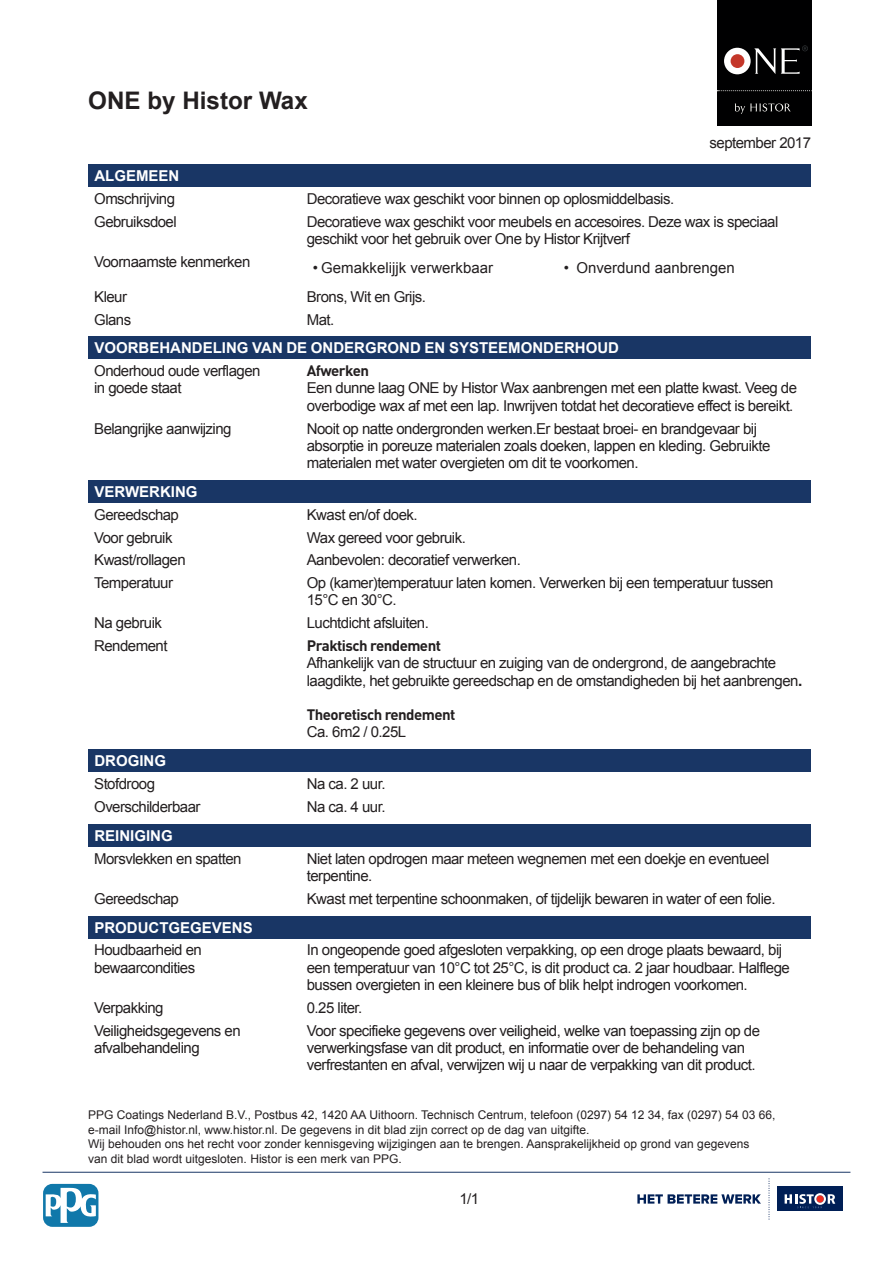
<style>
.page{position:relative;width:893px;height:1263px;background:#fff}
.page>*{position:absolute;margin:0;border:0;box-sizing:border-box;transform-origin:0 0}
.t1{font:700 24.15px "Arial";color:#231f20}
.BODY{font:15px/17.2px "Arial";letter-spacing:-.035em;color:#231f20}
.KOP{font:15px/17.2px "Arial";letter-spacing:-.035em;color:#231f20}
.TITEL{font:700 15px "Arial";color:#fff}
.BODY-2{font:15px "Arial";color:#231f20}
.BODY-3{font:700 15px/17.2px "DIN";letter-spacing:-.035em;color:#231f20}
.BODY_RIGHT{font:15px "Arial";letter-spacing:-.035em;color:#231f20}
.t2{font:12px "Arial";color:#231f20}
.s1{font-family:"DIN";font-weight:700}
.s2{font-family:"Arial";font-weight:400}
</style>
<div class="page">
<div style="left:777px;top:1187px;width:65px;height:24px;background:#001f56"></div>
<svg style="left:785px;top:1193px;width:50px;height:15px"></svg>
<svg style="left:637px;top:1194px;width:124px;height:9px"></svg>
<svg style="left:769px;top:1179px;width:1px;height:40px"></svg>
<hr style="left:43px;top:1172px;width:807px;height:1px;background:#193665">
<div style="left:43px;top:1184px;width:55px;height:43px;background:#1078aa;border-radius:9px"></div>
<svg style="left:46px;top:1187px;width:50px;height:36px"></svg>
<div style="left:717px;top:0;width:94px;height:125px;background:#000001"></div>
<div style="left:724px;top:48px;width:27px;height:26px;background:#fff;border-radius:50%"></div>
<svg style="left:754px;top:45px;width:54px;height:29px"></svg>
<div style="left:731px;top:54px;width:13px;height:14px;background:#c4372a;border-radius:50%"></div>
<svg style="left:717px;top:90px;width:95px;height:1px"></svg>
<svg style="left:735px;top:103px;width:56px;height:11px"></svg>
<div style="left:88px;top:164px;width:723px;height:23px;background:#193665"></div>
<div style="left:88px;top:336px;width:723px;height:23px;background:#193665"></div>
<div style="left:88px;top:480px;width:723px;height:23px;background:#193665"></div>
<div style="left:88px;top:749px;width:723px;height:23px;background:#193665"></div>
<div style="left:88px;top:824px;width:723px;height:23px;background:#193665"></div>
<div style="left:88px;top:916px;width:723px;height:22px;background:#193665"></div>
<p class="t1" style="left:88px;top:84px;width:221px">ONE by Histor Wax</p>
<p class="BODY_RIGHT" style="left:709px;top:133px;width:103px">september 2017</p>
<p class="TITEL" style="left:94px;top:165px;width:87px">ALGEMEEN</p>
<p class="KOP" style="left:94px;top:190px;width:82px">Omschrijving</p>
<p class="BODY" style="left:307px;top:190px;width:369px">Decoratieve wax geschikt voor binnen op oplosmiddelbasis.</p>
<p class="KOP" style="left:94px;top:213px;width:84px">Gebruiksdoel</p>
<p class="BODY" style="left:307px;top:213px;width:473px">Decoratieve wax geschikt voor meubels en accesoires. Deze wax is speciaal geschikt voor het gebruik over One by Histor Krijtverf</p>
<p class="KOP" style="left:94px;top:253px;width:158px">Voornaamste kenmerken</p>
<p class="BODY-2" style="left:313px;top:257px;width:182px">• Gemakkelijjk verwerkbaar</p>
<p class="BODY-2" style="left:564px;top:257px;width:173px">• Onverdund aanbrengen</p>
<p class="KOP" style="left:94px;top:288px;width:34px">Kleur</p>
<p class="BODY" style="left:307px;top:288px;width:121px">Brons, Wit en Grijs.</p>
<p class="KOP" style="left:94px;top:310px;width:39px">Glans</p>
<p class="BODY" style="left:307px;top:310px;width:29px">Mat.</p>
<p class="TITEL" style="left:94px;top:337px;width:526px">VOORBEHANDELING VAN DE ONDERGROND EN SYSTEEMONDERHOUD</p>
<p class="KOP" style="left:94px;top:362px;width:168px">Onderhoud oude verflagen in goede staat</p>
<p class="BODY" style="left:307px;top:362px;width:492px"><span class="s1">Afwerken<br></span>Een dunne laag ONE by Histor Wax aanbrengen met een platte kwast. Veeg de overbodige wax af met een lap. Inwrijven totdat het decoratieve effect is bereikt.</p>
<p class="KOP" style="left:94px;top:419px;width:139px">Belangrijke aanwijzing</p>
<p class="BODY" style="left:307px;top:419px;width:465px">Nooit op natte ondergronden werken.Er bestaat broei- en brandgevaar bij absorptie in poreuze materialen zoals doeken, lappen en kleding. Gebruikte materialen met water overgieten om dit te voorkomen.</p>
<p class="TITEL" style="left:94px;top:481px;width:105px">VERWERKING</p>
<p class="KOP" style="left:94px;top:506px;width:86px">Gereedschap</p>
<p class="BODY" style="left:307px;top:506px;width:112px">Kwast en/of doek.</p>
<p class="KOP" style="left:94px;top:529px;width:80px">Voor gebruik</p>
<p class="BODY" style="left:307px;top:529px;width:161px">Wax gereed voor gebruik.</p>
<p class="KOP" style="left:94px;top:551px;width:93px">Kwast/rollagen</p>
<p class="BODY" style="left:307px;top:551px;width:216px">Aanbevolen: decoratief verwerken.</p>
<p class="KOP" style="left:94px;top:574px;width:80px">Temperatuur</p>
<p class="BODY" style="left:307px;top:574px;width:468px">Op (kamer)temperatuur laten komen. Verwerken bij een temperatuur tussen<br>15°C en 30°C.</p>
<p class="KOP" style="left:94px;top:614px;width:69px">Na gebruik</p>
<p class="BODY" style="left:307px;top:614px;width:124px">Luchtdicht afsluiten.</p>
<p class="KOP" style="left:94px;top:637px;width:75px">Rendement</p>
<p class="BODY" style="left:307px;top:637px;width:497px"><span class="s1">Praktisch rendement<br></span>Afhankelijk van de structuur en zuiging van de ondergrond, de aangebrachte laagdikte, het gebruikte gereedschap en de omstandigheden bij het aanbrengen<span class="s1">.</span></p>
<p class="BODY-3" style="left:307px;top:705px;width:150px">Theoretisch rendement<br><span class="s2">Ca. 6m2 / 0.25L</span></p>
<p class="TITEL" style="left:94px;top:750px;width:73px">DROGING</p>
<p class="KOP" style="left:94px;top:775px;width:62px">Stofdroog</p>
<p class="BODY" style="left:307px;top:775px;width:80px">Na ca. 2 uur.</p>
<p class="KOP" style="left:94px;top:798px;width:108px">Overschilderbaar</p>
<p class="BODY" style="left:307px;top:798px;width:80px">Na ca. 4 uur.</p>
<p class="TITEL" style="left:94px;top:825px;width:80px">REINIGING</p>
<p class="KOP" style="left:94px;top:850px;width:149px">Morsvlekken en spatten</p>
<p class="BODY" style="left:307px;top:850px;width:464px">Niet laten opdrogen maar meteen wegnemen met een doekje en eventueel terpentine.</p>
<p class="KOP" style="left:94px;top:890px;width:86px">Gereedschap</p>
<p class="BODY" style="left:307px;top:890px;width:470px">Kwast met terpentine schoonmaken, of tijdelijk bewaren in water of een folie.</p>
<p class="TITEL" style="left:94px;top:917px;width:160px">PRODUCTGEGEVENS</p>
<p class="KOP" style="left:94px;top:941px;width:109px">Houdbaarheid en bewaarcondities</p>
<p class="BODY" style="left:307px;top:941px;width:484px">In ongeopende goed afgesloten verpakking, op een droge plaats bewaard, bij een temperatuur van 10°C tot 25°C, is dit product ca. 2 jaar houdbaar. Halflege bussen overgieten in een kleinere bus of blik helpt indrogen voorkomen.</p>
<p class="KOP" style="left:94px;top:999px;width:71px">Verpakking</p>
<p class="BODY" style="left:307px;top:999px;width:57px">0.25 liter.</p>
<p class="KOP" style="left:94px;top:1021px;width:148px">Veiligheidsgegevens en afvalbehandeling</p>
<p class="BODY" style="left:307px;top:1021px;width:455px">Voor specifieke gegevens over veiligheid, welke van toepassing zijn op de verwerkingsfase van dit product, en informatie over de behandeling van verfrestanten en afval, verwijzen wij u naar de verpakking van dit product.</p>
<p class="t2" style="left:88px;top:1107px;width:689px">PPG Coatings Nederland B.V., Postbus 42, 1420 AA Uithoorn. Technisch Centrum, telefoon (0297) 54 12 34, fax (0297) 54 03 66,</p>
<p class="t2" style="left:88px;top:1121px;width:503px">e-mail Info@histor.nl, www.histor.nl. De gegevens in dit blad zijn correct op de dag van uitgifte.</p>
<p class="t2" style="left:88px;top:1136px;width:663px">Wij behouden ons het recht voor zonder kennisgeving wijzigingen aan te brengen. Aansprakelijkheid op grond van gegevens</p>
<p class="t2" style="left:88px;top:1150px;width:315px">van dit blad wordt uitgesloten. Histor is een merk van PPG.</p>
<p class="BODY" style="left:459px;top:1190px;width:21px">1/1</p>
</div>
